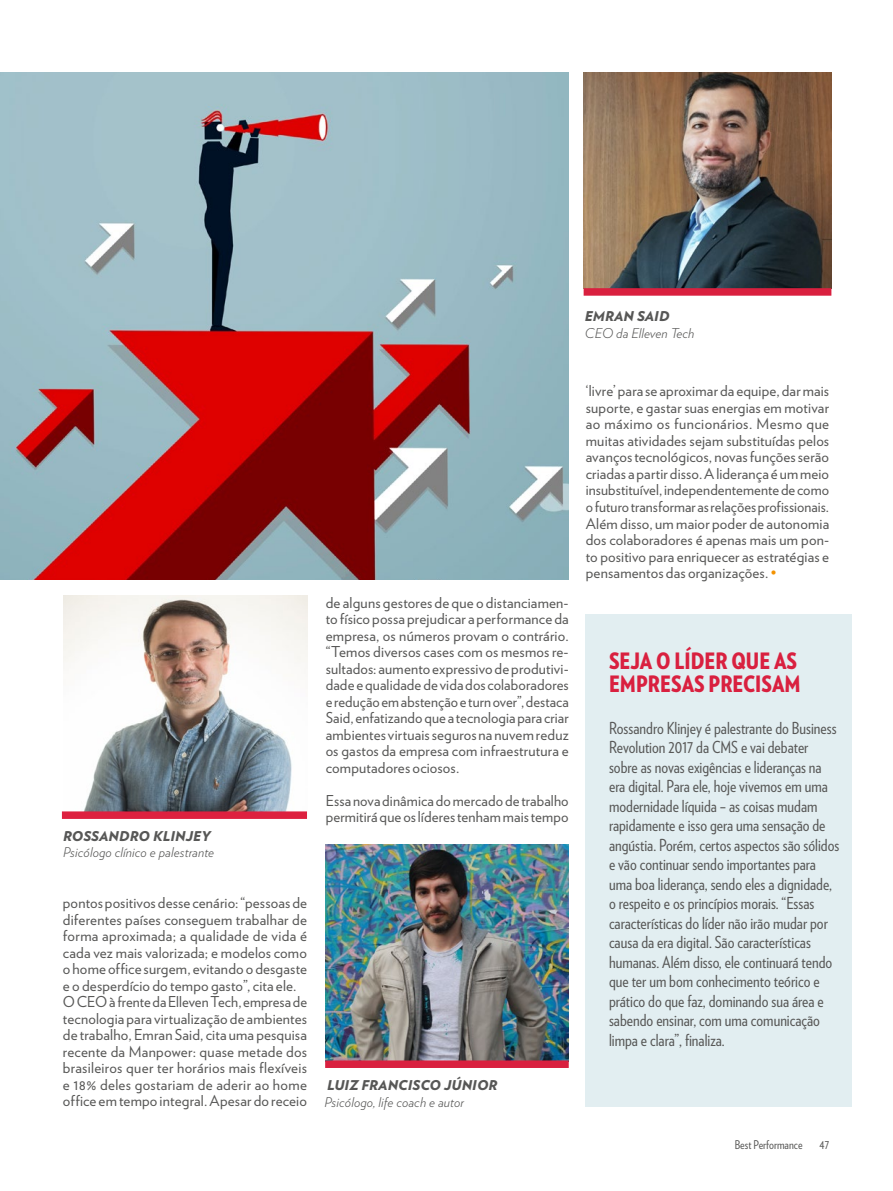
<style>
.page{position:relative;width:893px;height:1191px;background:#fff}
.page>*{position:absolute;margin:0;border:0;box-sizing:border-box;transform-origin:0 0}
.t1{font:900 22.5px/22.5px "Verlag Condensed";color:#d9203f}
.t2{font:16.5px/19.5px "Verlag Condensed";color:#575756}
.t3{font:15px/16.5px "Verlag";letter-spacing:.01em;color:#575756}
.t4{font:italic 300 13.5px "Verlag";letter-spacing:.01em;color:#575756}
.t5{font:italic 900 13.5px "Verlag";letter-spacing:.01em;color:#575756}
.t6{font:12px "Verlag Condensed";color:#575756}
.s1{color:#f39200}
</style>
<div class="page">
<img style="left:0;top:72px;width:569px;height:507px">
<div style="left:586px;top:614px;width:266px;height:492px;background:#e2eef1"></div>
<img style="left:584px;top:72px;width:247px;height:216px">
<div style="left:584px;top:288px;width:247px;height:8px;background:#d9203f"></div>
<img style="left:325px;top:844px;width:244px;height:216px">
<div style="left:325px;top:1060px;width:244px;height:8px;background:#d9203f"></div>
<img style="left:63px;top:595px;width:244px;height:216px">
<div style="left:62px;top:811px;width:245px;height:8px;background:#dd213f"></div>
<p class="t5" style="left:585px;top:305px;width:86px">EMRAN SAID</p>
<p class="t4" style="left:585px;top:322px;width:111px">CEO da Elleven Tech</p>
<p class="t5" style="left:63px;top:825px;width:149px">ROSSANDRO KLINJEY</p>
<p class="t4" style="left:63px;top:842px;width:153px">Psicólogo clínico e palestrante</p>
<p class="t3" style="left:63px;top:894px;width:246px">pontos positivos desse cenário: “pessoas de diferentes países conseguem trabalhar de forma aproximada; a qualidade de vida é cada vez mais valorizada; e modelos como o home office surgem, evitando o desgaste e o desperdício do tempo gasto”, cita ele.<br>O CEO à frente da Elleven Tech, empresa de tecnologia para virtualização de ambientes de trabalho, Emran Said, cita uma pesquisa recente da Manpower: quase metade dos brasileiros quer ter horários mais flexíveis e 18% deles gostariam de aderir ao home office em tempo integral. Apesar do receio</p>
<p class="t3" style="left:326px;top:593px;width:245px;text-align:justify">de alguns gestores de que o distanciamen&shy;to físico possa prejudicar a performance da empresa, os números provam o contrário. “Temos diversos cases com os mesmos re&shy;sultados: aumento expressivo de produtivi&shy;dade e qualidade de vida dos colaboradores e redução em abstenção e turn over”, destaca Said, enfatizando que a tecnologia para criar ambientes virtuais seguros na nuvem reduz os gastos da empresa com infraestrutura e computadores ociosos.</p>
<p class="t3" style="left:326px;top:791px;width:244px">Essa nova dinâmica do mercado de trabalho permitirá que os líderes tenham mais tempo</p>
<p class="t5" style="left:327px;top:1074px;width:172px">LUIZ FRANCISCO JÚNIOR</p>
<p class="t4" style="left:324px;top:1091px;width:141px">Psicólogo, life coach e autor</p>
<p class="t3" style="left:586px;top:382px;width:245px;text-align:justify">‘livre’ para se aproximar da equipe, dar mais suporte, e gastar suas energias em motivar ao máximo os funcionários. Mesmo que muitas atividades sejam substituídas pelos avanços tecnológicos, novas funções serão criadas a partir disso. A liderança é um meio insubstituível, independentemente de como o futuro transformar as relações profissionais.<br>Além disso, um maior poder de autonomia dos colaboradores é apenas mais um pon&shy;to positivo para enriquecer as estratégias e pensamentos das organizações. <span class="s1">•</span></p>
<h1 class="t1" style="left:609px;top:649px;width:193px">SEJA O LÍDER QUE AS<br>EMPRESAS PRECISAM</h1>
<p class="t2" style="left:609px;top:717px;width:232px">Rossandro Klinjey é palestrante do Business Revolution 2017 da CMS e vai debater sobre as novas exigências e lideranças na era digital. Para ele, hoje vivemos em uma modernidade líquida – as coisas mudam rapidamente e isso gera uma sensação de angústia. Porém, certos aspectos são sólidos e vão continuar sendo importantes para uma boa liderança, sendo eles a dignidade, o respeito e os princípios morais. “Essas características do líder não irão mudar por causa da era digital. São características humanas. Além disso, ele continuará tendo que ter um bom conhecimento teórico e prático do que faz, dominando sua área e sabendo ensinar, com uma comunicação limpa e clara”, finaliza.</p>
<p class="t6" style="left:735px;top:1136px;width:69px">Best Performance</p>
<p class="t6" style="left:820px;top:1136px;width:11px">47</p>
</div>
